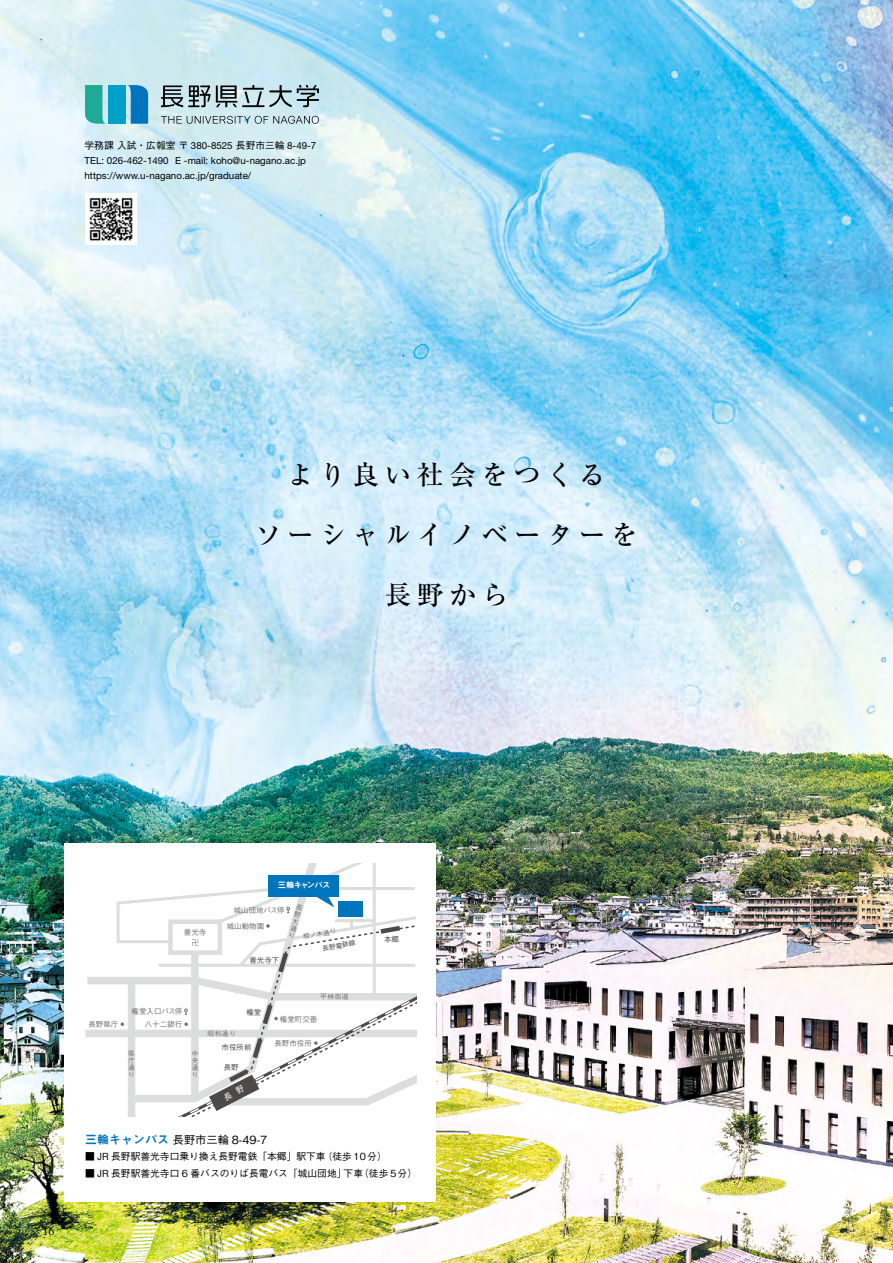
<style>
.page{position:relative;width:893px;height:1263px;background:#fff}
.page>*{position:absolute;margin:0;border:0;box-sizing:border-box;transform-origin:0 0}
.t1{font:500 27px "Ryumin Pro";letter-spacing:.2em;color:#000}
.t2{font:12px "Adobe Garamond Pro";color:#000}
.t3{font:500 11.25px "Gothic BBB Pro";color:#000}
.t4{font:500 9.75px "Gothic BBB Pro";color:#000}
.t5{font:9.75px/15px "Helvetica Neue LT Std";color:#000}
.t6{font:8.25px "Midashi Go Pro MB31";letter-spacing:-.075em;color:#fff}
.t7{font:500 7.5px/15.9px "Gothic BBB Pro";color:#727171}
.t8{font:500 7.5px "Gothic BBB Pro";color:#4c4948}
.t9{font:7.5px "Koz Go Pr 6 N";color:#727171}
.t10{font:500 6.75px/7.2px "Gothic BBB Pro";letter-spacing:.075em;color:#727171;text-align:justify}
.t11{font:500 6.75px "Gothic BBB Pro";color:#4c4948}
.s1{font-family:"Helvetica Neue LT Std";font-weight:400}
.s2{font-family:"Gothic BBB Pro";font-weight:500}
.s3{font-family:"Midashi Go Pro MB31";font-weight:400;font-size:12px;color:#0075bd}
</style>
<div class="page">
<img style="left:0;top:0;width:893px;height:1263px">
<div style="left:65px;top:843px;width:371px;height:359px;background:#fff"></div>
<div style="left:108px;top:85px;width:17px;height:39px;background:#00a0c8"></div>
<svg style="left:85px;top:85px;width:21px;height:39px"></svg>
<svg style="left:128px;top:85px;width:20px;height:39px"></svg>
<svg style="left:161px;top:85px;width:49px;height:22px"></svg>
<svg style="left:216px;top:85px;width:103px;height:22px;background:#92a7ad"></svg>
<svg style="left:161px;top:116px;width:158px;height:8px"></svg>
<img style="left:85px;top:193px;width:51px;height:51px">
<svg style="left:85px;top:863px;width:332px;height:253px"></svg>
<p class="t4" style="left:85px;top:138px;width:233px">学務課 入試・広報室 〒 <span class="s1">380-8525</span> 長野市三輪 <span class="s1">8-49-7</span></p>
<p class="t5" style="left:85px;top:153px;width:223px">TEL: 026-462-1490 E -mail: koho@u-nagano.ac.jp https://www.u-nagano.ac.jp/graduate/</p>
<h1 class="t1" style="left:287px;top:454px;width:320px">より良い社会をつくる</h1>
<h1 class="t1" style="left:255px;top:514px;width:385px">ソーシャルイノベーターを</h1>
<h1 class="t1" style="left:384px;top:574px;width:126px">長野から</h1>
<p class="t2" style="left:43px;top:1224px;width:13px">16</p>
<p class="t7" style="left:184px;top:923px;width:24px">善光寺</p>
<p class="t6" style="left:278px;top:879px;width:54px">三輪キャンパス</p>
<p class="t10" style="left:297px;top:903px;width:5px;rotate:15deg">長野大通り</p>
<p class="t7" style="left:227px;top:901px;width:59px;text-indent:7px">城山団地バス停城山動物園</p>
<p class="t10" style="left:302px;top:932px;width:35px;rotate:-10deg">相ノ木通り</p>
<p class="t11" style="left:321px;top:943px;width:35px;rotate:-10deg">長野電鉄線</p>
<p class="t8" style="left:249px;top:954px;width:31px">善光寺下</p>
<p class="t10" style="left:320px;top:992px;width:30px">平林街道</p>
<p class="t7" style="left:132px;top:1003px;width:52px">権堂入口バス停</p>
<p class="t7" style="left:88px;top:1015px;width:32px">長野県庁</p>
<p class="t7" style="left:145px;top:1015px;width:39px">八十二銀行</p>
<p class="t10" style="left:128px;top:1048px;width:8px">県庁通り</p>
<p class="t10" style="left:192px;top:1048px;width:8px">中央通り</p>
<p class="t8" style="left:246px;top:1006px;width:16px">権堂</p>
<p class="t8" style="left:222px;top:1041px;width:31px">市役所前</p>
<p class="t8" style="left:224px;top:1061px;width:16px">長野</p>
<p class="t10" style="left:207px;top:1029px;width:30px">昭和通り</p>
<p class="t9" style="left:280px;top:1014px;width:39px"><span class="s2">権堂</span>町交番</p>
<p class="t7" style="left:274px;top:1034px;width:39px">長野市役所</p>
<p class="t8" style="left:384px;top:933px;width:16px">本郷</p>
<p class="t3" style="left:85px;top:1131px;width:184px"><span class="s3">三輪キャンパス</span> 長野市三輪 8-49-7</p>
<p class="t4" style="left:85px;top:1149px;width:303px">■ JR 長野駅善光寺口乗り換え長野電鉄「本郷」駅下車（徒歩10分）</p>
<p class="t4" style="left:85px;top:1165px;width:334px">■ JR 長野駅善光寺口 6 番バスのりば長電バス「城山団地」下車（徒歩５分）</p>
</div>
